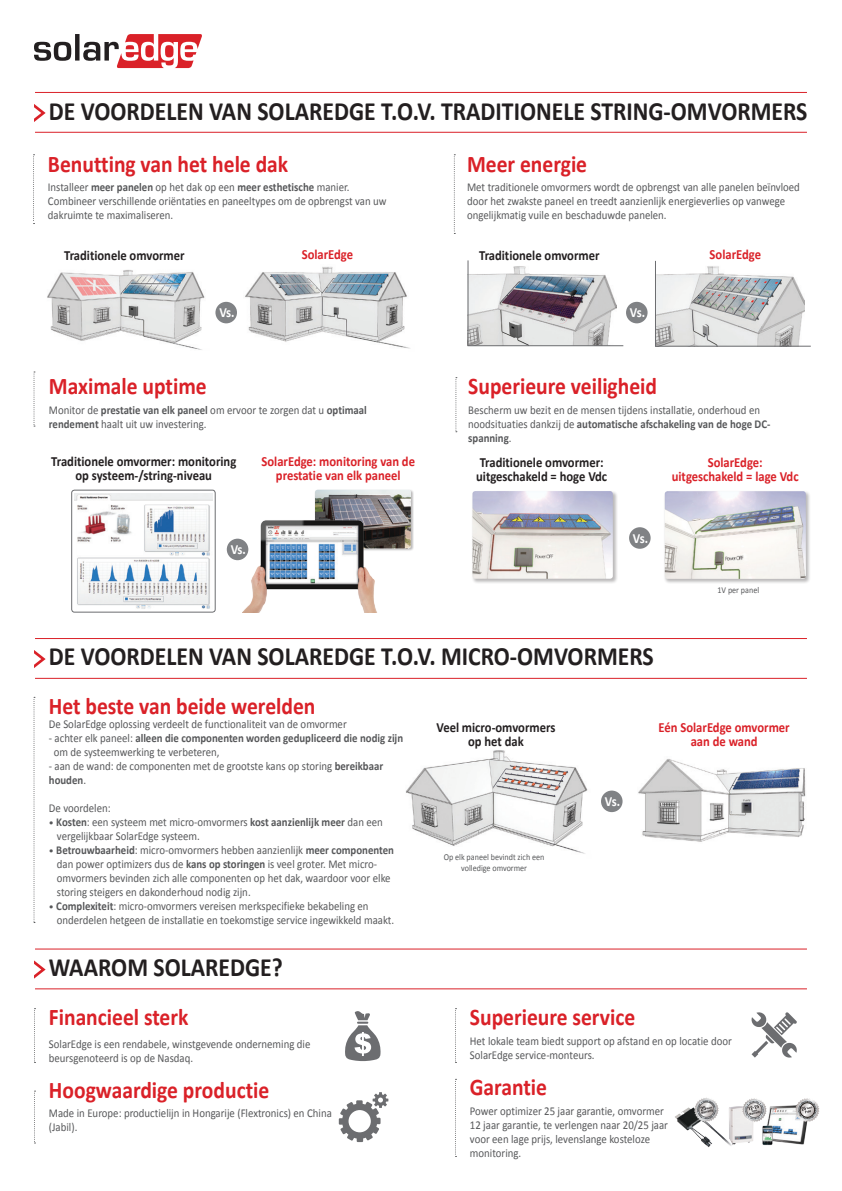
<style>
.page{position:relative;width:842px;height:1191px;background:#fff}
.page>*{position:absolute;margin:0;border:0;box-sizing:border-box;transform-origin:0 0}
.t1{font:700 26.4px "Calibri";color:#231f20;scale:.9 1}
.t2{font:700 23.9px "Calibri";color:#da2128;scale:.9 1}
.t3{font:700 14px/14px "Calibri";color:#231f20;text-align:center;scale:.9 1}
.t4{font:700 14px/14px "Calibri";color:#da2128;text-align:center;scale:.9 1}
.t5{font:700 14px "Calibri";letter-spacing:-.04em;color:#fff;scale:.9 1}
.t6{font:12px/14px "Calibri";color:#57585a;scale:.9 1}
.t7{font:700 12px "Calibri";color:#57585a;scale:.9 1}
.t8{font:10px "Calibri";color:#57585a}
.t9{font:9px/10.8px "Calibri";color:#57585a;text-align:center;scale:.9 1}
.s1{font-weight:700}
.s2{font-weight:400}
</style>
<div class="page">
<svg style="left:34px;top:34px;width:168px;height:34px"></svg>
<div style="left:471px;top:490px;width:147px;height:94px;background:#231f20;opacity:.31"></div>
<img style="left:472px;top:491px;width:141px;height:88px">
<div style="left:664px;top:490px;width:147px;height:94px;background:#231f20;opacity:.31"></div>
<img style="left:665px;top:491px;width:141px;height:88px">
<svg style="left:34px;top:371px;width:1px;height:55px"></svg>
<svg style="left:34px;top:697px;width:1px;height:226px"></svg>
<svg style="left:455px;top:377px;width:2px;height:55px"></svg>
<div style="left:227px;top:538px;width:21px;height:22px;background:#808285;border-radius:50%"></div>
<img style="left:406px;top:750px;width:182px;height:104px">
<img style="left:638px;top:759px;width:168px;height:83px">
<div style="left:601px;top:790px;width:21px;height:22px;background:#808285;border-radius:50%"></div>
<img style="left:245px;top:266px;width:165px;height:83px">
<img style="left:47px;top:270px;width:158px;height:80px">
<svg style="left:33px;top:154px;width:2px;height:70px"></svg>
<div style="left:215px;top:302px;width:22px;height:21px;background:#808285;border-radius:50%"></div>
<div style="left:629px;top:527px;width:22px;height:22px;background:#808285;border-radius:50%"></div>
<svg style="left:454px;top:154px;width:1px;height:80px"></svg>
<div style="left:626px;top:302px;width:21px;height:21px;background:#808285;border-radius:50%"></div>
<svg style="left:655px;top:260px;width:156px;height:87px"></svg>
<svg style="left:467px;top:260px;width:157px;height:86px"></svg>
<hr style="left:35px;top:92px;width:772px;height:1px;background:#da2128">
<hr style="left:35px;top:132px;width:772px;height:1px;background:#da2128">
<svg style="left:34px;top:104px;width:12px;height:18px"></svg>
<hr style="left:35px;top:638px;width:772px;height:1px;background:#da2128">
<hr style="left:35px;top:678px;width:772px;height:1px;background:#da2128">
<svg style="left:34px;top:650px;width:12px;height:18px"></svg>
<hr style="left:35px;top:948px;width:772px;height:1px;background:#da2128">
<hr style="left:35px;top:988px;width:772px;height:1px;background:#da2128">
<svg style="left:34px;top:960px;width:12px;height:18px"></svg>
<svg style="left:455px;top:1008px;width:1px;height:55px"></svg>
<svg style="left:34px;top:1008px;width:2px;height:55px"></svg>
<svg style="left:455px;top:1078px;width:1px;height:79px"></svg>
<svg style="left:34px;top:1090px;width:2px;height:53px"></svg>
<img style="left:762px;top:1105px;width:46px;height:40px">
<svg style="left:795px;top:1098px;width:24px;height:24px"></svg>
<img style="left:735px;top:1106px;width:19px;height:38px">
<img style="left:741px;top:1098px;width:26px;height:24px">
<img style="left:675px;top:1106px;width:60px;height:41px">
<img style="left:694px;top:1097px;width:26px;height:25px">
<svg style="left:339px;top:1092px;width:49px;height:50px"></svg>
<svg style="left:345px;top:1011px;width:36px;height:50px"></svg>
<div style="left:71px;top:490px;width:144px;height:122px;border:1px solid #6c6d70;border-radius:3px"></div>
<img style="left:75px;top:494px;width:137px;height:115px">
<div style="left:314px;top:489px;width:100px;height:63px;background:#231f20;opacity:.31"></div>
<img style="left:315px;top:490px;width:96px;height:58px">
<img style="left:242px;top:519px;width:144px;height:93px">
<svg style="left:751px;top:1012px;width:46px;height:46px"></svg>
<p class="t1" style="left:49px;top:94px;width:844px">DE VOORDELEN VAN SOLAREDGE .V.O.T TRADITIONELE STRING-OMVORMERS</p>
<p class="t2" style="left:48px;top:148px;width:268px">Benutting van het hele dak</p>
<p class="t6" style="left:48px;top:180px;width:337px">Installeer <span class="s1">meer panelen</span> op het dak op een <span class="s1">meer esthetische</span> manier.</p>
<p class="t6" style="left:48px;top:194px;width:378px">Combineer verschillende oriëntaties en paneeltypes om de opbrengst van uw dakruimte te maximaliseren.</p>
<p class="t4" style="left:302px;top:247px;width:59px">SolarEdge</p>
<p class="t3" style="left:64px;top:248px;width:135px">Traditionele omvormer</p>
<p class="t2" style="left:467px;top:148px;width:135px">Meer energie</p>
<p class="t6" style="left:467px;top:180px;width:371px">Met traditionele omvormers wordt de opbrengst van alle panelen beïnvloed door het zwakste paneel en treedt aanzienlijk energieverlies op vanwege ongelijkmatig vuile en beschaduwde panelen.</p>
<p class="t4" style="left:710px;top:247px;width:59px">SolarEdge</p>
<p class="t3" style="left:479px;top:248px;width:135px">Traditionele omvormer</p>
<p class="t5" style="left:219px;top:303px;width:19px">Vs.</p>
<p class="t5" style="left:630px;top:303px;width:19px">Vs.</p>
<p class="t2" style="left:49px;top:371px;width:177px">Maximale uptime</p>
<p class="t6" style="left:49px;top:403px;width:355px">Monitor de <span class="s1">prestatie van elk paneel</span> om ervoor te zorgen dat u <span class="s1">optimaal rendement</span> haalt uit uw investering.</p>
<p class="t2" style="left:468px;top:371px;width:211px">Superieure veiligheid</p>
<p class="t6" style="left:468px;top:403px;width:326px">Bescherm uw bezit en de mensen tijdens installatie, onderhoud en</p>
<p class="t7" style="left:468px;top:430px;width:50px">spanning<span class="s2">.</span></p>
<p class="t7" style="left:468px;top:416px;width:337px"><span class="s2">noodsituaties dankzij de</span> automatische afschakeling van de hoge DC-</p>
<p class="t3" style="left:51px;top:455px;width:207px">Traditionele omvormer: monitoring op systeem-/string-niveau</p>
<p class="t4" style="left:262px;top:455px;width:172px">SolarEdge: monitoring van de prestatie van elk paneel</p>
<p class="t3" style="left:480px;top:455px;width:139px">Traditionele omvormer:</p>
<p class="t3" style="left:476px;top:469px;width:147px">uitgeschakeld = hoge Vdc</p>
<p class="t4" style="left:708px;top:455px;width:63px">SolarEdge:</p>
<p class="t4" style="left:672px;top:469px;width:142px">uitgeschakeld = lage Vdc</p>
<p class="t5" style="left:633px;top:529px;width:19px">Vs.</p>
<p class="t5" style="left:231px;top:540px;width:19px">Vs.</p>
<p class="t9" style="left:717px;top:584px;width:48px">V1 per panel</p>
<p class="t1" style="left:49px;top:639px;width:674px">DE VOORDELEN VAN SOLAREDGE .V.O.T MICRO-OMVORMERS</p>
<p class="t2" style="left:49px;top:691px;width:298px">Het beste van beide werelden</p>
<p class="t6" style="left:49px;top:717px;width:332px">De SolarEdge oplossing verdeelt de functionaliteit van de omvormer</p>
<p class="t7" style="left:49px;top:730px;width:395px"><span class="s2">- achter elk paneel:</span> alleen die componenten worden gedupliceerd die nodig zijn</p>
<p class="t6" style="left:54px;top:745px;width:186px">om de systeemwerking te verbeteren,</p>
<p class="t6" style="left:49px;top:759px;width:373px">- aan de wand: de componenten met de grootste kans op storing <span class="s1">bereikbaar houden</span>.</p>
<p class="t6" style="left:49px;top:801px;width:70px">De voordelen:</p>
<p class="t6" style="left:56px;top:815px;width:364px"><span class="s1">Kosten</span>: een systeem met micro-omvormers <span class="s1">kost aanzienlijk meer</span> dan een</p>
<p class="t8" style="left:49px;top:816px;width:6px">•</p>
<p class="t6" style="left:57px;top:829px;width:160px">vergelijkbaar SolarEdge systeem.</p>
<p class="t6" style="left:56px;top:843px;width:377px"><span class="s1">Betrouwbaarheid</span>: micro-omvormers hebben aanzienlijk <span class="s1">meer componenten</span></p>
<p class="t8" style="left:49px;top:844px;width:6px">•</p>
<p class="t6" style="left:57px;top:857px;width:357px">dan power optimizers dus de <span class="s1">kans op storingen</span> is veel groter. Met micro-</p>
<p class="t6" style="left:57px;top:885px;width:217px">storing steigers en dakonderhoud nodig zijn.</p>
<p class="t6" style="left:56px;top:899px;width:348px"><span class="s1">Complexiteit</span>: micro-omvormers vereisen merkspecifieke bekabeling en</p>
<p class="t6" style="left:57px;top:871px;width:372px">omvormers bevinden zich alle componenten op het dak, waardoor voor elke</p>
<p class="t8" style="left:49px;top:900px;width:6px">•</p>
<p class="t6" style="left:57px;top:913px;width:376px">onderdelen hetgeen de installatie en toekomstige service ingewikkeld maakt.</p>
<p class="t1" style="left:49px;top:950px;width:261px">WAAROM SOLAREDGE?</p>
<p class="t2" style="left:49px;top:1002px;width:157px">Financieel sterk</p>
<p class="t6" style="left:49px;top:1036px;width:292px">SolarEdge is een rendabele, winstgevende onderneming die beursgenoteerd is op de Nasdaq.</p>
<p class="t2" style="left:49px;top:1074px;width:246px">Hoogwaardige productie</p>
<p class="t6" style="left:49px;top:1106px;width:316px">Made in Europe: productielijn in Hongarije (Flextronics) en China (Jabil .(</p>
<p class="t3" style="left:436px;top:720px;width:134px">Veel micro-omvormers op het dak</p>
<p class="t9" style="left:444px;top:851px;width:113px">Op elk paneel bevindt zich een volledige omvormer</p>
<p class="t5" style="left:605px;top:792px;width:19px">Vs.</p>
<p class="t4" style="left:658px;top:720px;width:147px">Eén SolarEdge omvormer aan de wand</p>
<p class="t2" style="left:470px;top:1002px;width:185px">Superieure service</p>
<p class="t6" style="left:470px;top:1034px;width:293px">Het lokale team biedt support op afstand en op locatie door<br>SolarEdge service-monteurs.</p>
<p class="t2" style="left:470px;top:1071px;width:87px">Garantie</p>
<p class="t6" style="left:470px;top:1103px;width:222px">Power optimizer 25 jaar garantie, omvormer 12 jaar garantie te, verlengen naar 20/25 jaar voor een lage prijs, levenslange kosteloze monitoring.</p>
</div>
